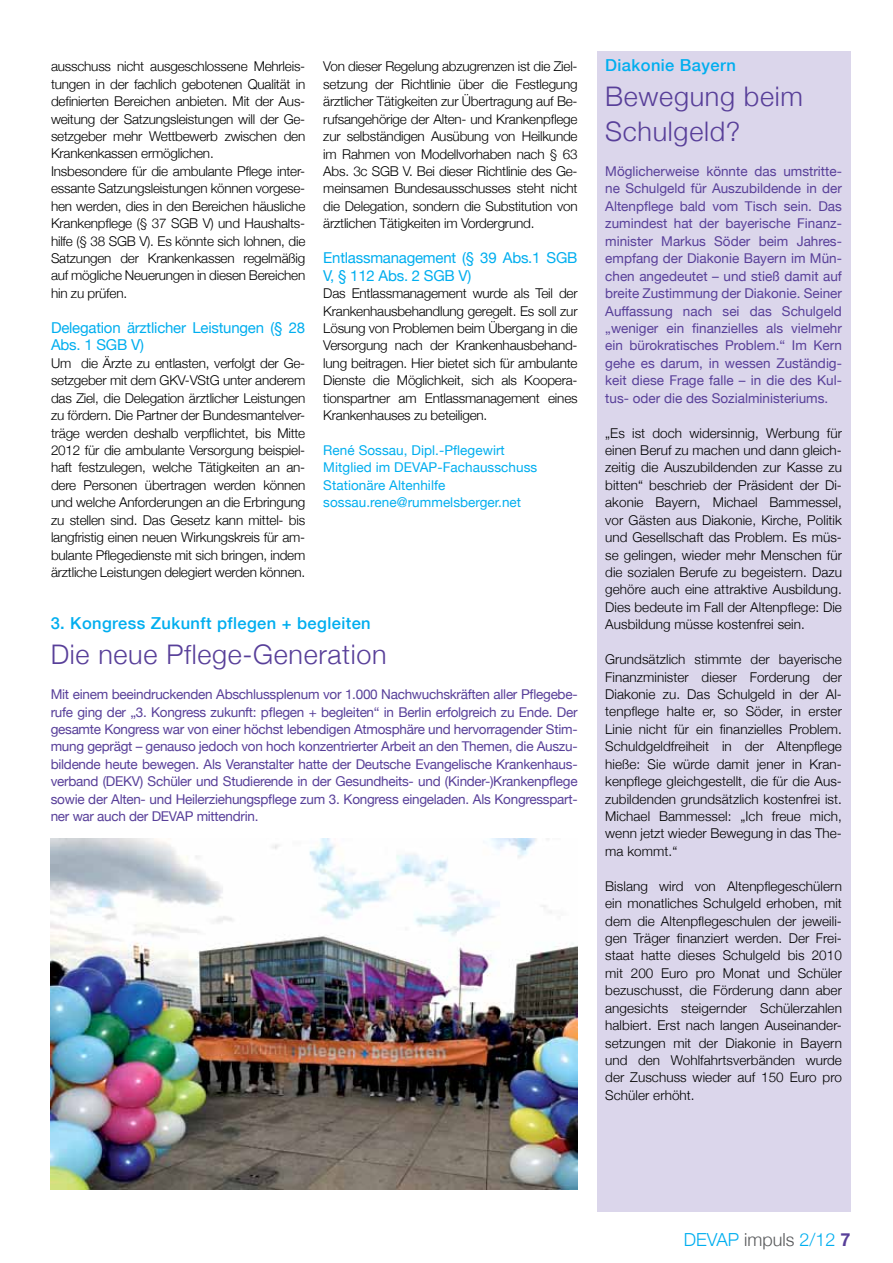
<style>
.page{position:relative;width:893px;height:1263px;background:#fff}
.page>*{position:absolute;margin:0;border:0;box-sizing:border-box;transform-origin:0 0}
.t1{font:300 27px/34.8px "Helvetica Neue";letter-spacing:.025em;color:#583f99}
.t2{font:300 18px "Helvetica Neue";color:#00aeef}
.t3{font:500 16.5px "Helvetica Neue";letter-spacing:.025em;color:#00aeef}
.t4{font:15px/17.4px "Helvetica Neue";letter-spacing:-.015em;color:#00aeef}
.t5{font:300 13.5px/17.4px "Helvetica Neue";letter-spacing:-.015em;color:#000;text-align:justify}
.t6{font:13.5px/17.4px "Helvetica Neue";letter-spacing:-.01em;color:#583f99;text-align:justify}
.t7{font:13.5px/17.4px "Helvetica Neue";letter-spacing:.005em;color:#00aeef}
.s1{color:#58595b}
.s2{font-weight:700;color:#583f99}
</style>
<div class="page">
<div style="left:597px;top:51px;width:253px;height:1161px;background:#dbd6eb"></div>
<img style="left:51px;top:838px;width:527px;height:352px">
<p class="t5" style="left:51px;top:57px;width:256px;text-align:left">ausschuss nicht ausgeschlossene Mehrleis&shy;tungen in der fachlich gebotenen Qualität in definierten Bereichen anbieten. Mit der Aus&shy;weitung der Satzungsleistungen will der Ge&shy;setzgeber mehr Wettbewerb zwischen den Krankenkassen ermöglichen.<br>Insbesondere für die ambulante Pflege inter&shy;essante Satzungsleistungen können vorgese&shy;hen werden, dies in den Bereichen häusliche Krankenpflege (§ 37 SGB V) und Haushalts&shy;hilfe (§ 38 SGB V). Es könnte sich lohnen, die Satzungen der Krankenkassen regelmäßig auf mögliche Neuerungen in diesen Bereichen hin zu prüfen.</p>
<p class="t4" style="left:51px;top:318px;width:256px">Delegation ärztlicher Leistungen (§ 28<br>Abs. 1 SGB V)</p>
<p class="t5" style="left:51px;top:354px;width:256px">Um die Ärzte zu entlasten, verfolgt der Ge&shy;setzgeber mit dem GKV-VStG unter anderem das Ziel, die Delegation ärztlicher Leistungen zu fördern. Die Partner der Bundesmantelver&shy;träge werden deshalb verpflichtet, bis Mitte 2012 für die ambulante Versorgung beispiel&shy;haft festzulegen, welche Tätigkeiten an an&shy;dere Personen übertragen werden können und welche Anforderungen an die Erbringung zu stellen sind. Das Gesetz kann mittel- bis langfristig einen neuen Wirkungskreis für am&shy;bulante Pflegedienste mit sich bringen, indem ärztliche Leistungen delegiert werden können.</p>
<p class="t5" style="left:323px;top:57px;width:256px">Von dieser Regelung abzugrenzen ist die Ziel&shy;setzung der Richtlinie über die Festlegung ärztlicher Tätigkeiten zur Übertragung auf Be&shy;rufsangehörige der Alten- und Krankenpflege zur selbständigen Ausübung von Heilkunde im Rahmen von Modellvorhaben nach § 63<br>Abs. 3c SGB V. Bei dieser Richtlinie des Ge&shy;meinsamen Bundesausschusses steht nicht die Delegation, sondern die Substitution von ärztlichen Tätigkeiten im Vordergrund.</p>
<p class="t4" style="left:323px;top:248px;width:256px">Entlassmanagement (§ 39 Abs.1 SGB<br>V, § 112 Abs. 2 SGB V)</p>
<p class="t5" style="left:323px;top:284px;width:256px">Das Entlassmanagement wurde als Teil der Krankenhausbehandlung geregelt. Es soll zur Lösung von Problemen beim Übergang in die Versorgung nach der Krankenhausbehand&shy;lung beitragen. Hier bietet sich für ambulante Dienste die Möglichkeit, sich als Koopera&shy;tionspartner am Entlassmanagement eines Krankenhauses zu beteiligen.</p>
<p class="t7" style="left:323px;top:440px;width:215px">René Sossau, Dipl.-Pflegewirt<br>Mitglied im DEVAP-Fachausschuss<br>Stationäre Altenhilfe sossau.rene@rummelsberger.net</p>
<p class="t3" style="left:51px;top:610px;width:321px">3. Kongress Zukunft pflegen + begleiten</p>
<h1 class="t1" style="left:51px;top:636px;width:337px">Die neue Pflege-Generation</h1>
<p class="t6" style="left:51px;top:685px;width:528px">Mit einem beeindruckenden Abschlussplenum vor 1.000 Nachwuchskräften aller Pflegebe&shy;rufe ging der „3. Kongress zukunft: pflegen + begleiten“ in Berlin erfolgreich zu Ende. Der gesamte Kongress war von einer höchst lebendigen Atmosphäre und hervorragender Stim&shy;mung geprägt – genauso jedoch von hoch konzentrierter Arbeit an den Themen, die Auszu&shy;bildende heute bewegen. Als Veranstalter hatte der Deutsche Evangelische Krankenhaus&shy;verband (DEKV) Schüler und Studierende in der Gesundheits- und (Kinder-)Krankenpflege sowie der Alten- und Heilerziehungspflege zum 3. Kongress eingeladen. Als Kongresspart&shy;ner war auch der DEVAP mittendrin.</p>
<p class="t3" style="left:605px;top:52px;width:132px">Diakonie Bayern</p>
<h1 class="t1" style="left:605px;top:78px;width:199px">Bewegung beim<br>Schulgeld?</h1>
<p class="t6" style="left:605px;top:162px;width:238px">Möglicherweise könnte das umstritte&shy;ne Schulgeld für Auszubildende in der Altenpflege bald vom Tisch sein. Das zumindest hat der bayerische Finanz&shy;minister Markus Söder beim Jahres&shy;empfang der Diakonie Bayern im Mün&shy;chen angedeutet – und stieß damit auf breite Zustimmung der Diakonie. Seiner Auffassung nach sei das Schulgeld „weniger ein finanzielles als vielmehr ein bürokratisches Problem.“ Im Kern gehe es darum, in wessen Zuständig&shy;keit diese Frage falle – in die des Kul&shy;tus- oder die des Sozialministeriums.</p>
<p class="t5" style="left:605px;top:423px;width:238px">„Es ist doch widersinnig, Werbung für einen Beruf zu machen und dann gleich&shy;zeitig die Auszubildenden zur Kasse zu bitten“ beschrieb der Präsident der Di&shy;akonie Bayern, Michael Bammessel, vor Gästen aus Diakonie, Kirche, Politik und Gesellschaft das Problem. Es müs&shy;se gelingen, wieder mehr Menschen für die sozialen Berufe zu begeistern. Dazu gehöre auch eine attraktive Ausbildung.<br>Dies bedeute im Fall der Altenpflege: Die Ausbildung müsse kostenfrei sein.</p>
<p class="t5" style="left:605px;top:650px;width:238px">Grundsätzlich stimmte der bayerische Finanzminister dieser Forderung der Diakonie zu. Das Schulgeld in der Al&shy;tenpflege halte er, so Söder, in erster Linie nicht für ein finanzielles Problem.<br>Schuldgeldfreiheit in der Altenpflege hieße: Sie würde damit jener in Kran&shy;kenpflege gleichgestellt, die für die Aus&shy;zubildenden grundsätzlich kostenfrei ist.<br>Michael Bammessel: „Ich freue mich, wenn jetzt wieder Bewegung in das The&shy;ma kommt.“</p>
<p class="t5" style="left:605px;top:876px;width:238px">Bislang wird von Altenpflegeschülern ein monatliches Schulgeld erhoben, mit dem die Altenpflegeschulen der jeweili&shy;gen Träger finanziert werden. Der Frei&shy;staat hatte dieses Schulgeld bis 2010 mit 200 Euro pro Monat und Schüler bezuschusst, die Förderung dann aber angesichts steigernder Schülerzahlen halbiert. Erst nach langen Auseinander&shy;setzungen mit der Diakonie in Bayern und den Wohlfahrtsverbänden wurde der Zuschuss wieder auf 150 Euro pro Schüler erhöht.</p>
<h2 class="t2" style="left:684px;top:1225px;width:168px">DEVAP <span class="s1">impuls</span> 2/12 <span class="s2">7</span></h2>
</div>
